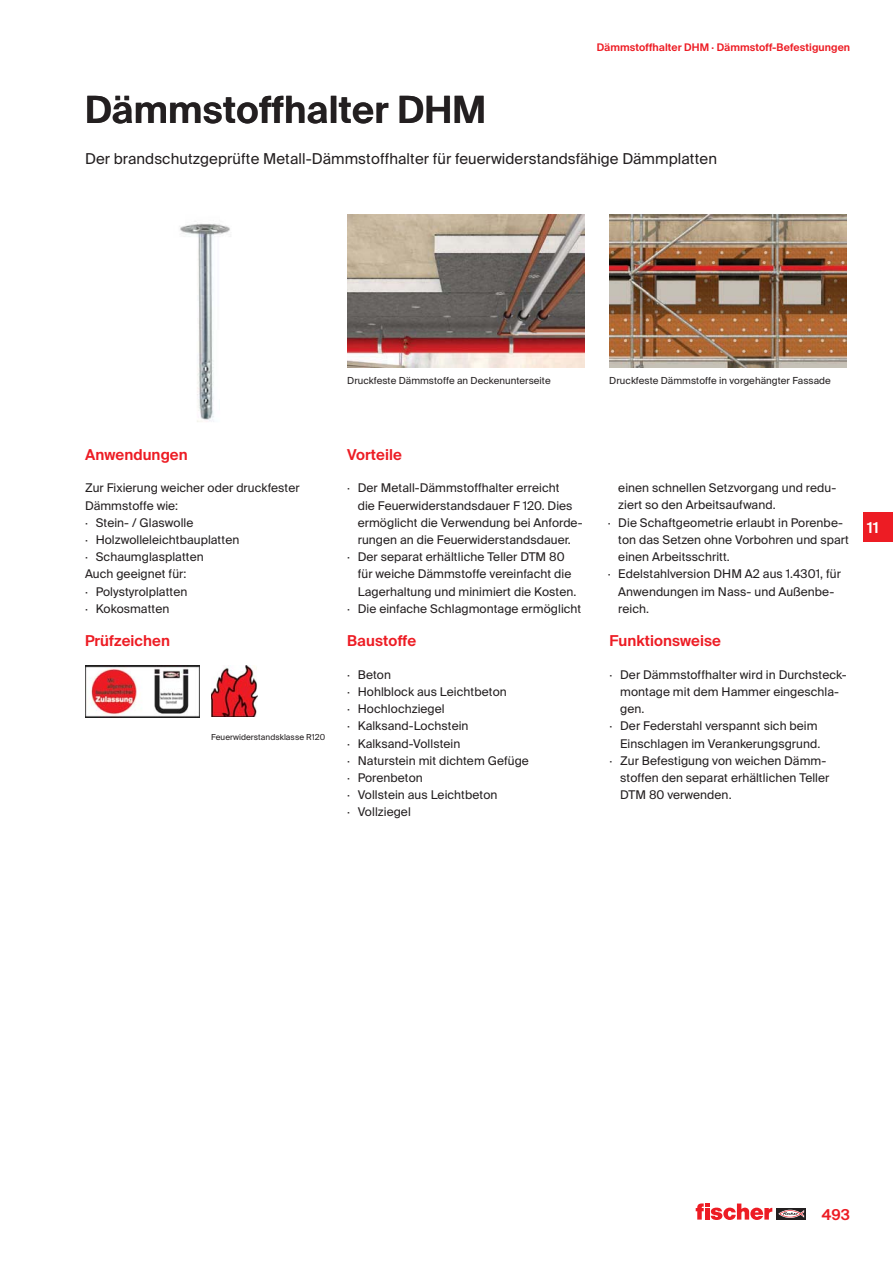
<style>
.page{position:relative;width:893px;height:1263px;background:#fff}
.page>*{position:absolute;margin:0;border:0;box-sizing:border-box;transform-origin:0 0}
.t1{font:600 37.5px "fischerstrong";letter-spacing:.005em;color:#231f20}
.t2{font:15px "fischerstrong";letter-spacing:.005em;color:#231f20}
.t3{font:600 15px "fischerstrong";letter-spacing:.005em;color:#ed1c24}
.t4{font:600 15px "fischerstrong";color:#fff}
.t5{font:12px/17.2px "fischerstrong";letter-spacing:.005em;color:#231f20}
.t6{font:600 10.5px "fischerstrong";letter-spacing:.005em;color:#ed1c24}
.t7{font:9.75px "fischerstrong";letter-spacing:.005em;color:#231f20}
.t8{font:8.25px "fischerstrong";letter-spacing:.005em;color:#231f20}
</style>
<div class="page">
<svg style="left:777px;top:1208px;width:29px;height:12px"></svg>
<svg style="left:778px;top:1210px;width:26px;height:8px"></svg>
<svg style="left:696px;top:1203px;width:76px;height:17px"></svg>
<img style="left:347px;top:215px;width:238px;height:153px">
<img style="left:180px;top:221px;width:50px;height:201px">
<img style="left:609px;top:215px;width:238px;height:153px">
<img style="left:85px;top:665px;width:115px;height:52px">
<img style="left:211px;top:666px;width:47px;height:51px">
<div style="left:863px;top:512px;width:30px;height:30px;background:#ed1c24"></div>
<h1 class="t1" style="left:85px;top:94px;width:402px">Dämmstoffhalter DHM</h1>
<p class="t6" style="left:597px;top:42px;width:255px">Dämmstoffhalter DHM · Dämmstoff-Befestigungen</p>
<p class="t2" style="left:85px;top:153px;width:633px">Der brandschutzgeprüfte Metall-Dämmstoffhalter für feuerwiderstandsfähige Dämmplatten</p>
<p class="t7" style="left:347px;top:377px;width:205px">Druckfeste Dämmstoffe an Deckenunterseite</p>
<p class="t3" style="left:85px;top:448px;width:104px">Anwendungen</p>
<p class="t5" style="left:85px;top:480px;width:216px">Zur Fixierung weicher oder druckfester<br>Dämmstoffe wie:<br>· Stein- / Glaswolle<br>· Holzwolleleichtbauplatten<br>· Schaumglasplatten<br>Auch geeignet für:<br>· Polystyrolplatten<br>· Kokosmatten</p>
<p class="t3" style="left:85px;top:635px;width:86px">Prüfzeichen</p>
<p class="t8" style="left:211px;top:733px;width:116px">Feuerwiderstandsklasse R120</p>
<p class="t3" style="left:347px;top:448px;width:56px">Vorteile</p>
<p class="t5" style="left:347px;top:480px;width:214px">· Der Metall-Dämmstoffhalter erreicht</p>
<p class="t5" style="left:358px;top:497px;width:216px">die Feuerwiderstandsdauer F 120. Dies</p>
<p class="t5" style="left:358px;top:515px;width:226px">ermöglicht die Verwendung bei Anforde-</p>
<p class="t5" style="left:358px;top:532px;width:214px">rungen an die Feuerwiderstandsdauer.</p>
<p class="t5" style="left:347px;top:549px;width:219px">· Der separat erhältliche Teller DTM 80</p>
<p class="t5" style="left:358px;top:566px;width:215px">für weiche Dämmstoffe vereinfacht die</p>
<p class="t5" style="left:358px;top:583px;width:220px">Lagerhaltung und minimiert die Kosten.</p>
<p class="t5" style="left:347px;top:601px;width:236px">· Die einfache Schlagmontage ermöglicht</p>
<p class="t3" style="left:347px;top:635px;width:71px">Baustoffe</p>
<p class="t5" style="left:347px;top:666px;width:183px">· Beton<br>· Hohlblock aus Leichtbeton<br>· Hochlochziegel<br>· Kalksand-Lochstein<br>· Kalksand-Vollstein<br>· Naturstein mit dichtem Gefüge · Porenbeton<br>· Vollstein aus Leichtbeton<br>· Vollziegel</p>
<p class="t7" style="left:609px;top:377px;width:223px">Druckfeste Dämmstoffe in vorgehängter Fassade</p>
<p class="t5" style="left:618px;top:480px;width:219px">einen schnellen Setzvorgang und redu-</p>
<p class="t5" style="left:618px;top:497px;width:159px">ziert so den Arbeitsaufwand.</p>
<p class="t5" style="left:608px;top:515px;width:237px">· Die Schaftgeometrie erlaubt in Porenbe-</p>
<p class="t5" style="left:618px;top:532px;width:232px">ton das Setzen ohne Vorbohren und spart</p>
<p class="t5" style="left:618px;top:549px;width:113px">einen Arbeitsschritt.</p>
<p class="t5" style="left:608px;top:566px;width:235px">· Edelstahlversion DHM A2 aus 1.4301, für</p>
<p class="t5" style="left:618px;top:583px;width:218px">Anwendungen im Nass- und Außenbe-</p>
<p class="t5" style="left:618px;top:601px;width:32px">reich.</p>
<p class="t3" style="left:609px;top:635px;width:113px">Funktionsweise</p>
<p class="t5" style="left:609px;top:666px;width:239px">· Der Dämmstoffhalter wird in Durchsteck-</p>
<p class="t5" style="left:620px;top:684px;width:220px">montage mit dem Hammer eingeschla-</p>
<p class="t5" style="left:620px;top:701px;width:26px">gen.</p>
<p class="t5" style="left:609px;top:718px;width:210px">· Der Federstahl verspannt sich beim</p>
<p class="t5" style="left:620px;top:735px;width:202px">Einschlagen im Verankerungsgrund.</p>
<p class="t5" style="left:609px;top:753px;width:218px">· Zur Befestigung von weichen Dämm-</p>
<p class="t5" style="left:620px;top:770px;width:211px">stoffen den separat erhältlichen Teller</p>
<p class="t5" style="left:620px;top:787px;width:113px">DTM 80 verwenden.</p>
<p class="t4" style="left:867px;top:521px;width:13px">11</p>
<p class="t3" style="left:822px;top:1208px;width:30px">493</p>
</div>
